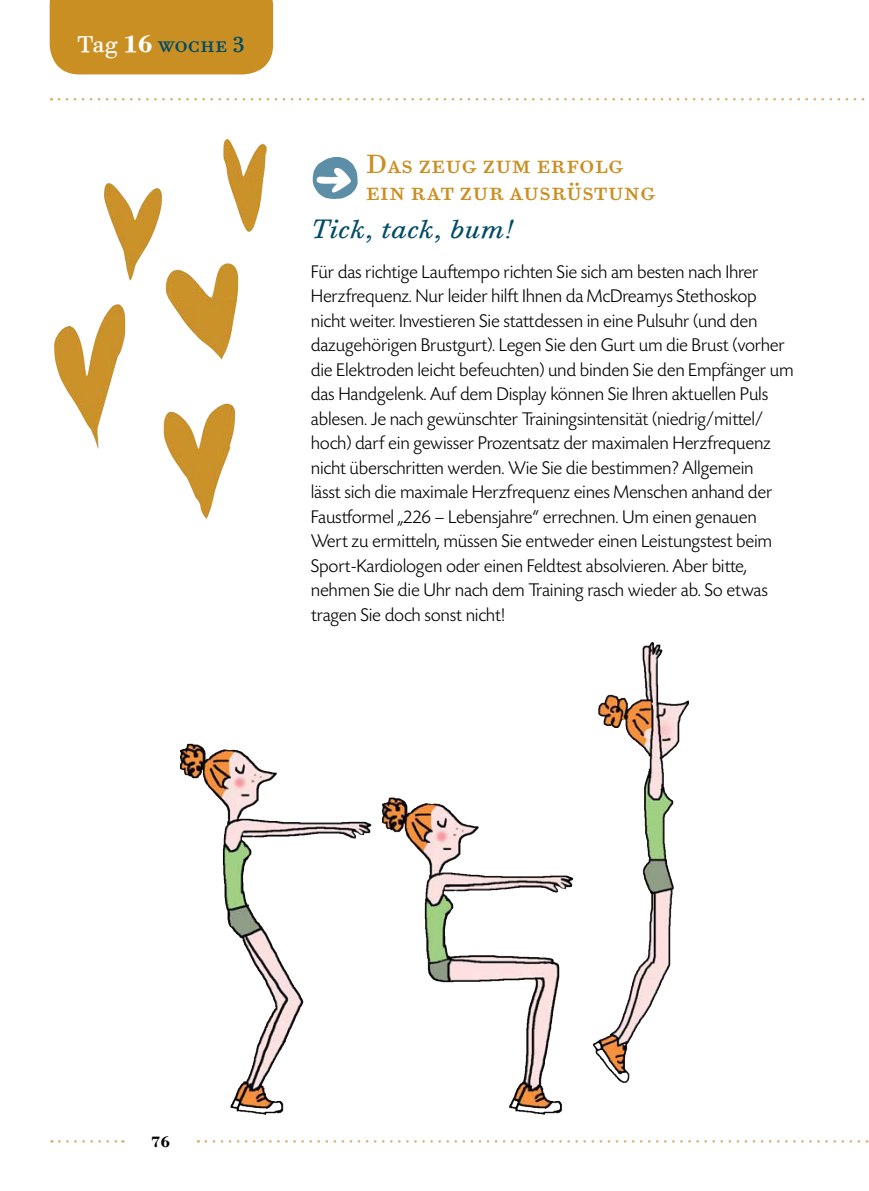
<style>
.page{position:relative;width:869px;height:1191px;background:#fff}
.page>*{position:absolute;margin:0;border:0;box-sizing:border-box;transform-origin:0 0}
.t1{font:26.25px/26.2px "Bodoni Six ITC Book SC";color:#ca8f23}
.t2{font:italic 26.25px "Bodoni Six ITCTT Book";color:#004b67}
.t3{font:22.75px "Bodoni Six ITC Book SC";letter-spacing:-.005em;color:#004b67}
.t4{font:300 19.25px/24.5px "Today SH";letter-spacing:.02em;color:#000}
.t5{font:15.75px "Bodoni Six ITCTT Bold";color:#000}
.s1{font-family:"Bodoni Six ITCTT Book";color:#fff}
.s2{font-family:"Bodoni Six ITCTT Bold";font-size:24.5px;color:#fff}
.s3{font-family:"Bodoni Six ITCTT Book"}
</style>
<div class="page">
<div style="left:50px;top:0;width:223px;height:74px;background:#ca8f23"></div>
<img style="left:312px;top:157px;width:46px;height:42px">
<svg style="left:59px;top:98px;width:806px;height:3px"></svg>
<svg style="left:59px;top:1140px;width:64px;height:2px"></svg>
<svg style="left:206px;top:1140px;width:663px;height:2px"></svg>
<img style="left:54px;top:139px;width:213px;height:379px">
<img style="left:180px;top:642px;width:508px;height:472px">
<p class="t3" style="left:77px;top:29px;width:169px"><span class="s1">Tag</span> <span class="s2">16</span> woche <span class="s3">3</span></p>
<p class="t1" style="left:365px;top:150px;width:291px">Das zeug zum erfolg ein rat zur ausrüstung</p>
<p class="t2" style="left:311px;top:213px;width:203px">Tick, tack, bum!</p>
<p class="t4" style="left:311px;top:260px;width:483px">Für das richtige Lauftempo richten Sie sich am besten nach Ihrer Herzfrequenz. Nur leider hilft Ihnen da McDreamys Stethoskop nicht weiter. Investieren Sie stattdessen in eine Pulsuhr (und den dazugehörigen Brustgurt). Legen Sie den Gurt um die Brust (vorher die Elektroden leicht befeuchten) und binden Sie den Empfänger um das Handgelenk. Auf dem Display können Sie Ihren aktuellen Puls ablesen. Je nach gewünschter Trainingsintensität (niedrig/mittel/ hoch) darf ein gewisser Prozentsatz der maximalen Herzfrequenz nicht überschritten werden. Wie Sie die bestimmen? Allgemein<br>lässt sich die maximale Herzfrequenz eines Menschen anhand der Faustformel „226 – Lebensjahre“ errechnen. Um einen genauen Wert zu ermitteln, müssen Sie entweder einen Leistungstest beim Sport-Kardiologen oder einen Feldtest absolvieren. Aber bitte, nehmen Sie die Uhr nach dem Training rasch wieder ab. So etwas tragen Sie doch sonst nicht!</p>
<p class="t5" style="left:150px;top:1131px;width:22px">76</p>
</div>
